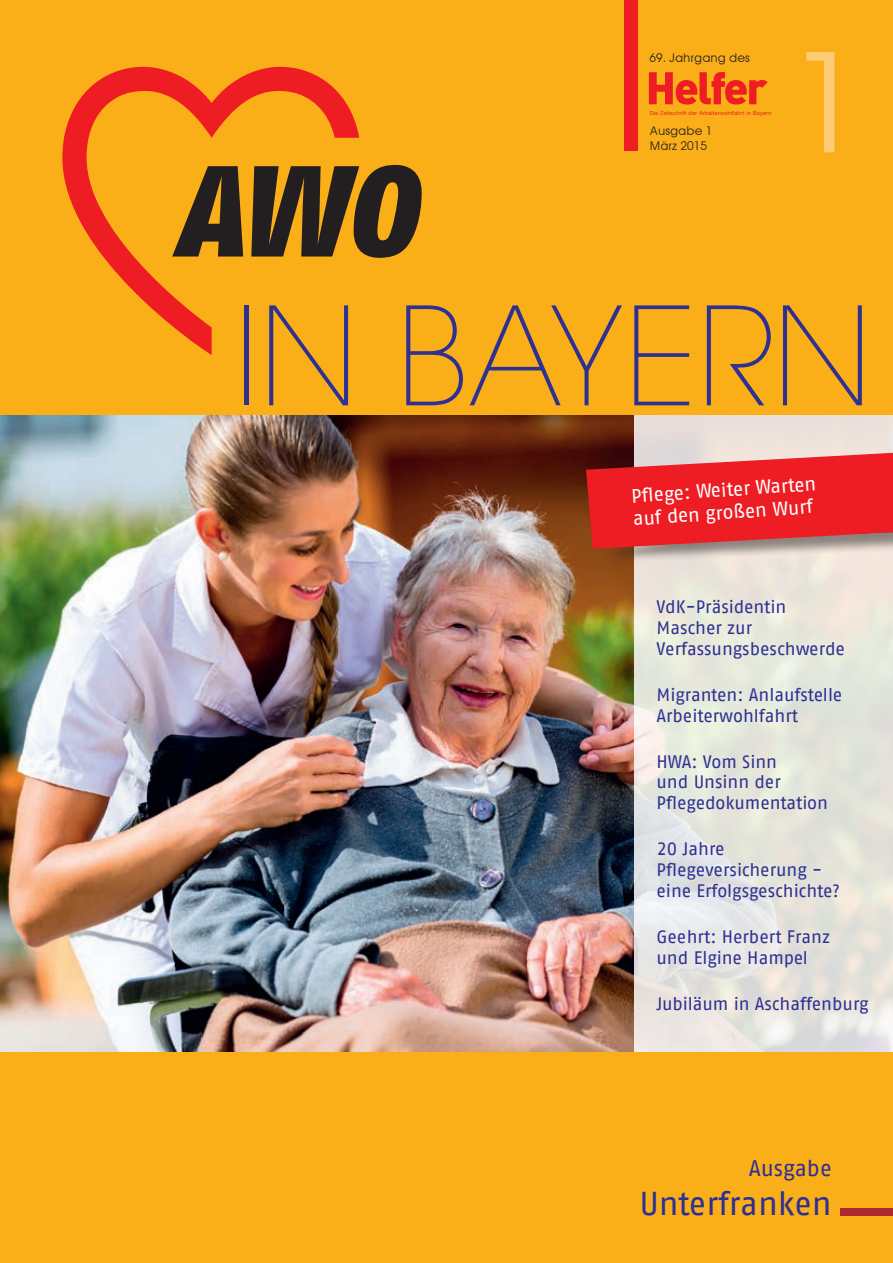
<style>
.page{position:relative;width:893px;height:1263px;background:#fff}
.page>*{position:absolute;margin:0;border:0;box-sizing:border-box;transform-origin:0 0}
.t1{font:141px "Avant Garde";color:#fecc79}
.t2{font:200 135px "Avant Garde";color:#2e3092}
.t3{font:33px "AWO Fago Office";letter-spacing:-.005em;color:#2e3092}
.t4{font:22.5px "AWO Fago Office";letter-spacing:-.005em;color:#2e3092}
.t5{font:19.5px/22.4px "AWO Fago Office";color:#fff}
.t6{font:18px/20.7px "AWO Fago Office";color:#2e3092}
.t7{font:12px/15px "Avant Garde";color:#231f20}
.t8{font:5.55px "Helvetica Neue";letter-spacing:.03em;color:#ee1d23}
</style>
<div class="page">
<img style="left:0;top:415px;width:634px;height:637px">
<svg style="left:634px;top:415px;width:259px;height:637px;background:#e6e5dd"></svg>
<div style="left:599px;top:465px;width:294px;height:98px;background:#231f20;opacity:.5"></div>
<svg style="left:586px;top:453px;width:307px;height:96px;background:#e13236"></svg>
<div style="left:0;top:0;width:893px;height:415px;background:#faaf18"></div>
<div style="left:0;top:1052px;width:893px;height:211px;background:#faaf18"></div>
<div style="left:624px;top:0;width:14px;height:151px;background:#ee1d23"></div>
<svg style="left:649px;top:72px;width:119px;height:33px"></svg>
<svg style="left:62px;top:66px;width:297px;height:289px"></svg>
<svg style="left:172px;top:166px;width:71px;height:91px"></svg>
<svg style="left:251px;top:165px;width:171px;height:93px"></svg>
<div style="left:841px;top:1208px;width:52px;height:8px;background:#ae2a30"></div>
<p class="t7" style="left:649px;top:51px;width:102px">69. Jahrgang des</p>
<p class="t8" style="left:650px;top:110px;width:123px">Die Zeitschrift der Arbeiterwohlfahrt in Bayern</p>
<p class="t7" style="left:649px;top:123px;width:65px">Ausgabe 1<br>März 2015</p>
<h1 class="t1" style="left:789px;top:17px;width:80px">1</h1>
<h2 class="t2" style="left:234px;top:277px;width:640px">IN BAYERN</h2>
<p class="t5" style="left:631px;top:485px;width:187px;rotate:-4deg">Pfl ege: Weiter Warten auf den großen Wurf</p>
<p class="t6" style="left:656px;top:596px;width:190px">VdK-Präsidentin<br>Mascher zur<br>Verfassungsbeschwerde</p>
<p class="t6" style="left:656px;top:684px;width:187px">Migranten: Anlaufstelle<br>Arbeiterwohlfahrt</p>
<p class="t6" style="left:656px;top:751px;width:173px">HWA: Vom Sinn<br>und Unsinn der<br>Pflegedokumentation</p>
<p class="t6" style="left:656px;top:839px;width:185px">20 Jahre<br>Pflegeversicherung - eine Erfolgsgeschichte?</p>
<p class="t6" style="left:656px;top:926px;width:175px">Geehrt: Herbert Franz und Elgine Hampel</p>
<p class="t6" style="left:656px;top:993px;width:214px">Jubiläum in Aschaffenburg</p>
<p class="t4" style="left:749px;top:1156px;width:84px">Ausgabe</p>
<h3 class="t3" style="left:639px;top:1185px;width:194px">Unterfranken</h3>
</div>
